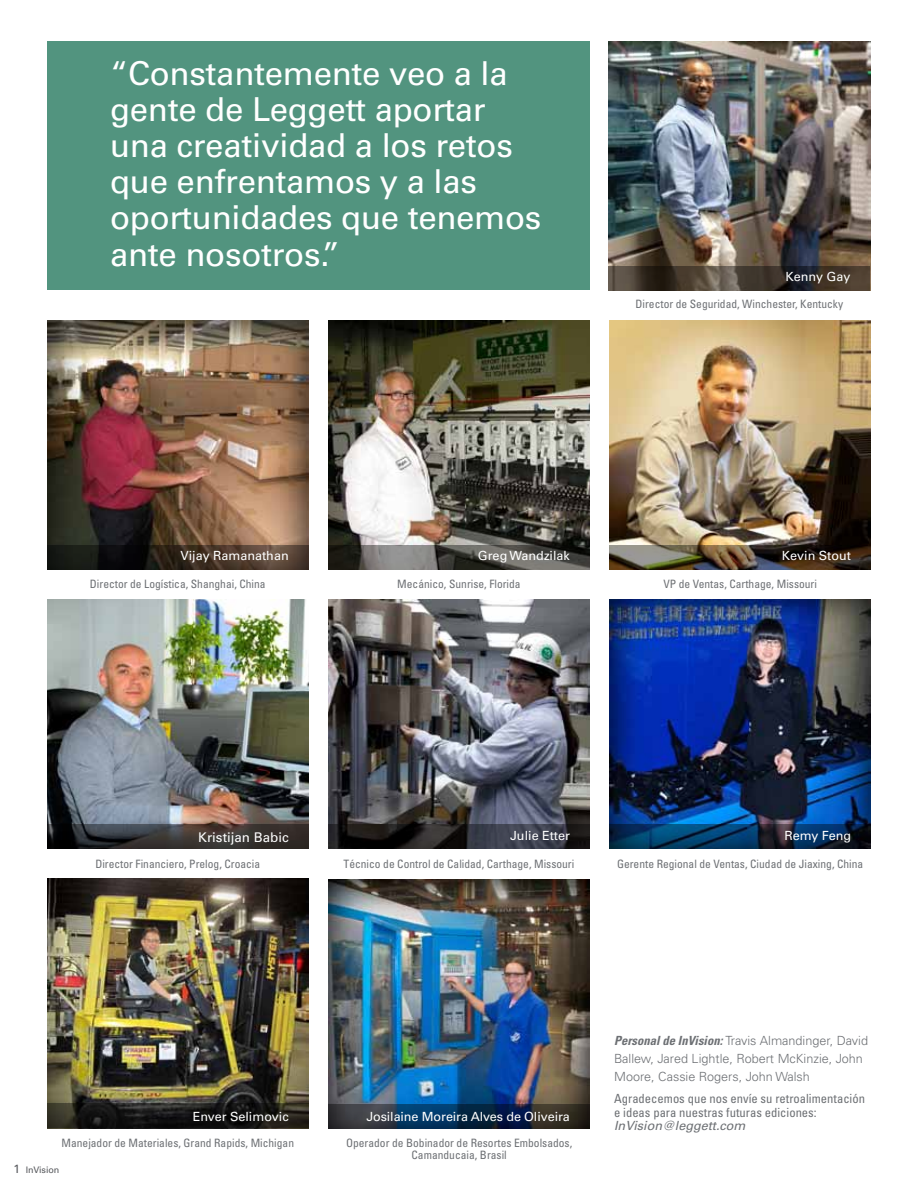
<style>
.page{position:relative;width:918px;height:1188px;background:#fff}
.page>*{position:absolute;margin:0;border:0;box-sizing:border-box;transform-origin:0 0}
.t1{font:33px/36.3px "Univers";letter-spacing:-.01em;color:#fff}
.t2{font:13.35px "Univers";color:#fff}
.t3{font:300 12.6px/17.9px "Univers";color:#6d7074}
.t4{font:12.6px "Univers";color:#fff}
.t5{font:condensed 12.6px/13.5px "Univers";color:#6d7074}
.t6{font:italic 12.6px "Univers";color:#6d7074}
.t7{font:condensed 11.55px/12px "Univers";color:#6d7074;text-align:center}
.t8{font:9px "Univers";letter-spacing:-.01em;color:#57595d}
.s1{font-size:12px}
.s2{font-weight:700;font-style:italic;font-stretch:condensed}
</style>
<div class="page">
<img style="left:609px;top:41px;width:261px;height:225px">
<svg style="left:609px;top:266px;width:261px;height:24px;background:#433a31"></svg>
<div style="left:47px;top:41px;width:543px;height:249px;background:#52947f"></div>
<img style="left:609px;top:321px;width:262px;height:224px">
<img style="left:47px;top:321px;width:262px;height:249px">
<img style="left:328px;top:879px;width:262px;height:225px">
<img style="left:47px;top:879px;width:262px;height:249px">
<img style="left:328px;top:321px;width:262px;height:224px">
<img style="left:328px;top:600px;width:262px;height:224px">
<img style="left:47px;top:600px;width:262px;height:249px">
<img style="left:609px;top:600px;width:262px;height:224px">
<svg style="left:47px;top:824px;width:261px;height:25px;background:#323030"></svg>
<svg style="left:47px;top:545px;width:261px;height:25px;background:#322820"></svg>
<svg style="left:328px;top:545px;width:262px;height:25px;background:#575652"></svg>
<img style="left:609px;top:545px;width:262px;height:25px">
<svg style="left:328px;top:824px;width:262px;height:25px;background:#27262b"></svg>
<svg style="left:609px;top:824px;width:262px;height:25px;background:#083053"></svg>
<svg style="left:47px;top:1104px;width:261px;height:24px;background:#1c1b18"></svg>
<svg style="left:328px;top:1104px;width:262px;height:24px;background:#1b2f43"></svg>
<h1 class="t1" style="left:110px;top:55px;width:433px">“Constantemente veo a la gente de Leggett aportar una creatividad a los retos que enfrentamos y a las oportunidades que tenemos ante nosotros.”</h1>
<p class="t4" style="left:786px;top:269px;width:66px">Kenny Gay</p>
<p class="t7" style="left:636px;top:298px;width:209px">Director de Seguridad, Winchester, Kentucky</p>
<p class="t4" style="left:181px;top:548px;width:110px">Vijay Ramanathan</p>
<p class="t4" style="left:478px;top:548px;width:94px">Greg Wandzilak</p>
<p class="t4" style="left:782px;top:548px;width:71px">Kevin Stout</p>
<p class="t7" style="left:90px;top:578px;width:177px">Director de Logística, Shanghai, China</p>
<p class="t2" style="left:198px;top:829px;width:92px">Kristijan Babic</p>
<p class="t7" style="left:397px;top:578px;width:125px">Mecánico, Sunrise, Florida</p>
<p class="t7" style="left:663px;top:578px;width:155px">VP de Ventas, Carthage, Missouri</p>
<p class="t4" style="left:510px;top:828px;width:61px">Julie Etter</p>
<p class="t4" style="left:785px;top:828px;width:68px">Remy Feng</p>
<p class="t7" style="left:95px;top:858px;width:166px">Director Financiero, Prelog, Croacia</p>
<p class="t7" style="left:344px;top:858px;width:232px">Técnico de Control de Calidad, Carthage, Missouri</p>
<p class="t7" style="left:617px;top:858px;width:248px">Gerente Regional de Ventas, Ciudad de Jiaxing, China</p>
<p class="t4" style="left:193px;top:1109px;width:98px">Enver Selimovic</p>
<p class="t4" style="left:367px;top:1109px;width:205px">Josilaine Moreira Alves de Oliveira</p>
<p class="t7" style="left:61px;top:1136px;width:234px">Manejador de Materiales, Grand Rapids, Michigan</p>
<p class="t8" style="left:14px;top:1165px;width:47px"><span class="s1">1</span> InVision</p>
<p class="t7" style="left:346px;top:1136px;width:228px">Operador de Bobinador de Resortes Embolsados,<br>Camanducaia, Brasil</p>
<p class="t3" style="left:614px;top:1032px;width:255px"><span class="s2">Personal de InVision:</span> Travis Almandinger, David<br>Ballew, Jared Lightle, Robert McKinzie, John<br>Moore, Cassie Rogers, John Walsh</p>
<p class="t5" style="left:614px;top:1092px;width:252px">Agradecemos que nos envíe su retroalimentación e ideas para nuestras futuras ediciones:</p>
<p class="t6" style="left:614px;top:1118px;width:133px">InVision@leggett.com</p>
</div>
